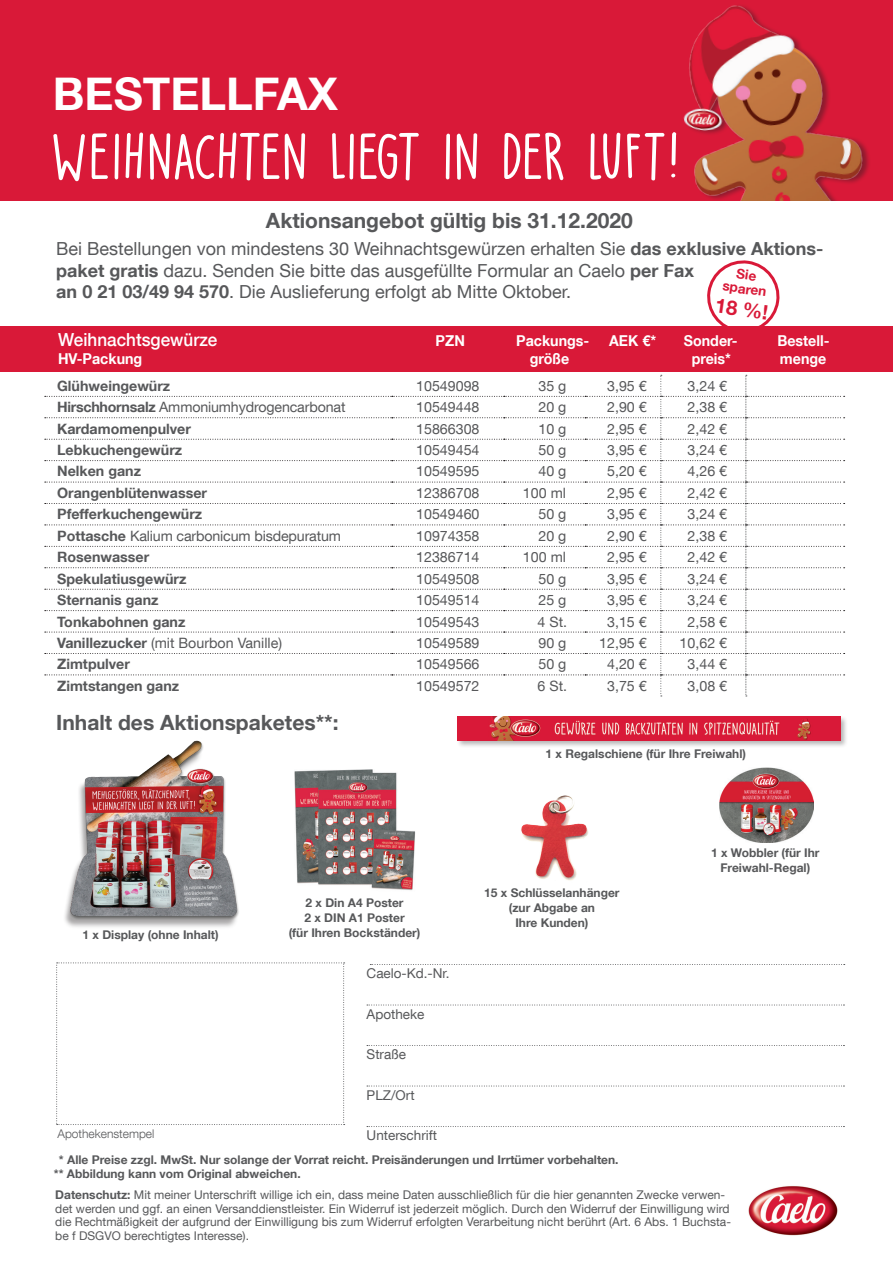
<style>
.page{position:relative;width:893px;height:1263px;background:#d91938}
.page>*{position:absolute;margin:0;border:0;box-sizing:border-box;transform-origin:0 0}
.t1{font:67.5px "Party Pocket DEMO";letter-spacing:-.03em;color:#fff}
.t2{font:700 45px "Helvetica Neue LT Com";color:#fff}
.t3{font:700 21px "Helvetica Neue LT Com";color:#57585a}
.t4{font:700 19.95px "Helvetica Neue LT Com";color:#d91938}
.t5{font:18px/21.6px "Helvetica Neue LT Com";color:#57585a}
.t6{font:500 18px "Helvetica Neue LT Com";color:#fff;scale:.95 1}
.t7{font:700 15px "Helvetica Neue LT Com";color:#fff;scale:.95 1}
.t8{font:14.25px "Helvetica Neue LT Com";color:#57585a}
.t9{font:700 14.25px "Helvetica Neue LT Com";color:#57585a}
.t10{font:13.5px "Helvetica Neue LT Com";color:#57585a}
.t11{font:700 13.5px/14.2px "Helvetica Neue LT Com";color:#d91938;text-align:center}
.t12{font:12px/13.5px "Helvetica Neue LT Com";color:#57585a}
.t13{font:700 12px/15px "Helvetica Neue LT Com";color:#57585a;text-align:center}
.t14{font:300 12px "Helvetica Neue LT Com";color:#57585a}
.s1{font-weight:700}
</style>
<div class="page">
<img style="left:683px;top:5px;width:186px;height:196px">
<div style="left:0;top:201px;width:893px;height:1062px;background:#fff"></div>
<svg style="left:693px;top:135px;width:5px;height:5px"></svg>
<img style="left:748px;top:1186px;width:90px;height:50px">
<div style="left:0;top:326px;width:893px;height:46px;background:#d91938"></div>
<svg style="left:45px;top:375px;width:800px;height:322px"></svg>
<div style="left:63px;top:744px;width:176px;height:187px;background:#231f20;opacity:.4"></div>
<img style="left:63px;top:740px;width:176px;height:183px">
<img style="left:521px;top:795px;width:68px;height:86px">
<div style="left:456px;top:715px;width:392px;height:33px;background:#231f20;opacity:.33"></div>
<img style="left:458px;top:716px;width:382px;height:25px">
<img style="left:720px;top:768px;width:94px;height:75px">
<img style="left:294px;top:770px;width:122px;height:120px">
<svg style="left:370px;top:964px;width:475px;height:1px"></svg>
<svg style="left:367px;top:1005px;width:477px;height:1px"></svg>
<svg style="left:367px;top:1045px;width:477px;height:1px"></svg>
<svg style="left:367px;top:1086px;width:477px;height:1px"></svg>
<svg style="left:367px;top:1126px;width:477px;height:1px"></svg>
<svg style="left:56px;top:962px;width:289px;height:163px"></svg>
<svg style="left:707px;top:260px;width:73px;height:66px"></svg>
<h2 class="t2" style="left:53px;top:65px;width:287px">BESTELLFAX</h2>
<h1 class="t1" style="left:50px;top:119px;width:631px">WEIHNACHTEN LIEGT IN DER LUFT!</h1>
<h3 class="t3" style="left:266px;top:207px;width:368px">Aktionsangebot gültig bis 31.12.2020</h3>
<p class="t5" style="left:56px;top:238px;width:769px">Bei Bestellungen von mindestens 30 Weihnachtsgewürzen erhalten Sie <span class="s1">das exklusive Aktions&shy;paket gratis</span> dazu. Senden Sie bitte das ausgefüllte Formular an Caelo <span class="s1">per Fax<br>an 0 21 03/49 94 570</span>. Die Auslieferung erfolgt ab Mitte Oktober.</p>
<p class="t11" style="left:726px;top:264px;width:46px;rotate:8deg">Sie sparen</p>
<h3 class="t4" style="left:717px;top:293px;width:55px;rotate:8deg">18 %!</h3>
<p class="t6" style="left:58px;top:328px;width:169px">Weihnachtsgewürze</p>
<p class="t7" style="left:436px;top:331px;width:32px">PZN</p>
<p class="t7" style="left:516px;top:331px;width:78px">Packungs-</p>
<p class="t7" style="left:609px;top:331px;width:51px">AEK €*</p>
<p class="t7" style="left:684px;top:331px;width:58px">Sonder-</p>
<p class="t7" style="left:777px;top:331px;width:56px">Bestell-</p>
<p class="t7" style="left:58px;top:349px;width:90px">HV-Packung</p>
<p class="t7" style="left:530px;top:349px;width:43px">größe</p>
<p class="t7" style="left:692px;top:349px;width:43px">preis*</p>
<p class="t7" style="left:780px;top:349px;width:50px">menge</p>
<p class="t9" style="left:57px;top:377px;width:115px">Glühweingewürz</p>
<p class="t8" style="left:416px;top:377px;width:65px">10549098</p>
<p class="t8" style="left:538px;top:377px;width:29px">35 g</p>
<p class="t8" style="left:607px;top:377px;width:41px">3,95 €</p>
<p class="t8" style="left:687px;top:377px;width:41px">3,24 €</p>
<p class="t8" style="left:57px;top:398px;width:290px"><span class="s1">Hirschhornsalz</span> Ammoniumhydrogencarbonat</p>
<p class="t8" style="left:416px;top:398px;width:65px">10549448</p>
<p class="t8" style="left:538px;top:398px;width:29px">20 g</p>
<p class="t8" style="left:607px;top:398px;width:41px">2,90 €</p>
<p class="t8" style="left:687px;top:398px;width:41px">2,38 €</p>
<p class="t9" style="left:57px;top:419px;width:135px">Kardamomenpulver</p>
<p class="t8" style="left:416px;top:420px;width:65px">15866308</p>
<p class="t8" style="left:538px;top:420px;width:29px">10 g</p>
<p class="t8" style="left:607px;top:420px;width:41px">2,95 €</p>
<p class="t8" style="left:687px;top:420px;width:41px">2,42 €</p>
<p class="t9" style="left:57px;top:441px;width:127px">Lebkuchengewürz</p>
<p class="t8" style="left:416px;top:441px;width:65px">10549454</p>
<p class="t8" style="left:538px;top:441px;width:29px">50 g</p>
<p class="t8" style="left:607px;top:441px;width:41px">3,95 €</p>
<p class="t8" style="left:687px;top:441px;width:41px">3,24 €</p>
<p class="t9" style="left:57px;top:462px;width:85px">Nelken ganz</p>
<p class="t8" style="left:416px;top:463px;width:65px">10549595</p>
<p class="t8" style="left:538px;top:463px;width:29px">40 g</p>
<p class="t8" style="left:607px;top:463px;width:41px">5,20 €</p>
<p class="t8" style="left:687px;top:463px;width:41px">4,26 €</p>
<p class="t9" style="left:57px;top:484px;width:151px">Orangenblütenwasser</p>
<p class="t8" style="left:416px;top:484px;width:65px">12386708</p>
<p class="t8" style="left:523px;top:484px;width:45px">100 ml</p>
<p class="t8" style="left:607px;top:484px;width:41px">2,95 €</p>
<p class="t8" style="left:687px;top:484px;width:41px">2,42 €</p>
<p class="t9" style="left:57px;top:505px;width:147px">Pfefferkuchengewürz</p>
<p class="t8" style="left:416px;top:505px;width:65px">10549460</p>
<p class="t8" style="left:538px;top:505px;width:29px">50 g</p>
<p class="t8" style="left:607px;top:505px;width:41px">3,95 €</p>
<p class="t8" style="left:687px;top:505px;width:41px">3,24 €</p>
<p class="t8" style="left:57px;top:527px;width:285px"><span class="s1">Pottasche</span> Kalium carbonicum bisdepuratum</p>
<p class="t8" style="left:416px;top:527px;width:65px">10974358</p>
<p class="t8" style="left:538px;top:527px;width:29px">20 g</p>
<p class="t8" style="left:607px;top:527px;width:41px">2,90 €</p>
<p class="t8" style="left:687px;top:527px;width:41px">2,38 €</p>
<p class="t9" style="left:57px;top:548px;width:94px">Rosenwasser</p>
<p class="t8" style="left:416px;top:548px;width:65px">12386714</p>
<p class="t8" style="left:523px;top:548px;width:45px">100 ml</p>
<p class="t8" style="left:607px;top:548px;width:41px">2,95 €</p>
<p class="t8" style="left:687px;top:548px;width:41px">2,42 €</p>
<p class="t9" style="left:57px;top:569px;width:131px">Spekulatiusgewürz</p>
<p class="t8" style="left:416px;top:570px;width:65px">10549508</p>
<p class="t8" style="left:538px;top:570px;width:29px">50 g</p>
<p class="t8" style="left:607px;top:570px;width:41px">3,95 €</p>
<p class="t8" style="left:687px;top:570px;width:41px">3,24 €</p>
<p class="t9" style="left:57px;top:591px;width:103px">Sternanis ganz</p>
<p class="t8" style="left:416px;top:591px;width:65px">10549514</p>
<p class="t8" style="left:538px;top:591px;width:29px">25 g</p>
<p class="t8" style="left:607px;top:591px;width:41px">3,95 €</p>
<p class="t8" style="left:687px;top:591px;width:41px">3,24 €</p>
<p class="t9" style="left:57px;top:612px;width:130px">Tonkabohnen ganz</p>
<p class="t8" style="left:416px;top:613px;width:65px">10549543</p>
<p class="t8" style="left:538px;top:613px;width:31px">4 St.</p>
<p class="t8" style="left:607px;top:613px;width:41px">3,15 €</p>
<p class="t8" style="left:687px;top:613px;width:41px">2,58 €</p>
<p class="t8" style="left:57px;top:634px;width:226px"><span class="s1">Vanillezucker</span> (mit Bourbon Vanille)</p>
<p class="t8" style="left:416px;top:634px;width:65px">10549589</p>
<p class="t8" style="left:538px;top:634px;width:29px">90 g</p>
<p class="t8" style="left:599px;top:634px;width:49px">12,95 €</p>
<p class="t8" style="left:680px;top:634px;width:49px">10,62 €</p>
<p class="t9" style="left:57px;top:655px;width:74px">Zimtpulver</p>
<p class="t8" style="left:416px;top:655px;width:65px">10549566</p>
<p class="t8" style="left:538px;top:655px;width:29px">50 g</p>
<p class="t8" style="left:607px;top:655px;width:41px">4,20 €</p>
<p class="t8" style="left:687px;top:655px;width:41px">3,44 €</p>
<p class="t9" style="left:57px;top:677px;width:124px">Zimtstangen ganz</p>
<p class="t8" style="left:416px;top:677px;width:65px">10549572</p>
<p class="t8" style="left:538px;top:677px;width:31px">6 St.</p>
<p class="t8" style="left:607px;top:677px;width:41px">3,75 €</p>
<p class="t8" style="left:687px;top:677px;width:41px">3,08 €</p>
<h3 class="t3" style="left:56px;top:709px;width:284px">Inhalt des Aktionspaketes**:</h3>
<p class="t13" style="left:83px;top:927px;width:137px">1 x Display (ohne Inhalt)</p>
<p class="t13" style="left:289px;top:895px;width:133px">2 x Din A4 Poster<br>2 x DIN A1 Poster<br>(für Ihren Bockständer)</p>
<p class="t10" style="left:367px;top:965px;width:85px">Caelo-Kd.-Nr.</p>
<p class="t10" style="left:367px;top:1006px;width:59px">Apotheke</p>
<p class="t10" style="left:367px;top:1046px;width:41px">Straße</p>
<p class="t10" style="left:367px;top:1087px;width:50px">PLZ/Ort</p>
<p class="t13" style="left:546px;top:746px;width:202px">1 x Regalschiene (für Ihre Freiwahl)</p>
<p class="t13" style="left:484px;top:885px;width:137px">15 x Schlüsselanhänger (zur Abgabe an<br>Ihre Kunden)</p>
<p class="t13" style="left:711px;top:845px;width:110px">1 x Wobbler (für Ihr<br>Freiwahl-Regal)</p>
<p class="t14" style="left:57px;top:1127px;width:98px">Apothekenstempel</p>
<p class="t10" style="left:367px;top:1127px;width:72px">Unterschrift</p>
<p class="t13" style="left:54px;top:1153px;width:566px;line-height:13.5px;text-align:left;text-indent:5px">* Alle Preise zzgl. MwSt. Nur solange der Vorrat reicht. Preisänderungen und Irrtümer vorbehalten. ** Abbildung kann vom Original abweichen.</p>
<p class="t12" style="left:55px;top:1188px;width:677px"><span class="s1">Datenschutz:</span> Mit meiner Unterschrift willige ich ein, dass meine Daten ausschließlich für die hier genannten Zwecke verwen&shy;det werden und ggf. an einen Versanddienstleister. Ein Widerruf ist jederzeit möglich. Durch den Widerruf der Einwilligung wird die Rechtmäßigkeit der aufgrund der Einwilligung bis zum Widerruf erfolgten Verarbeitung nicht berührt (Art. 6 Abs. 1 Buchsta&shy;be f DSGVO berechtigtes Interesse).</p>
</div>
